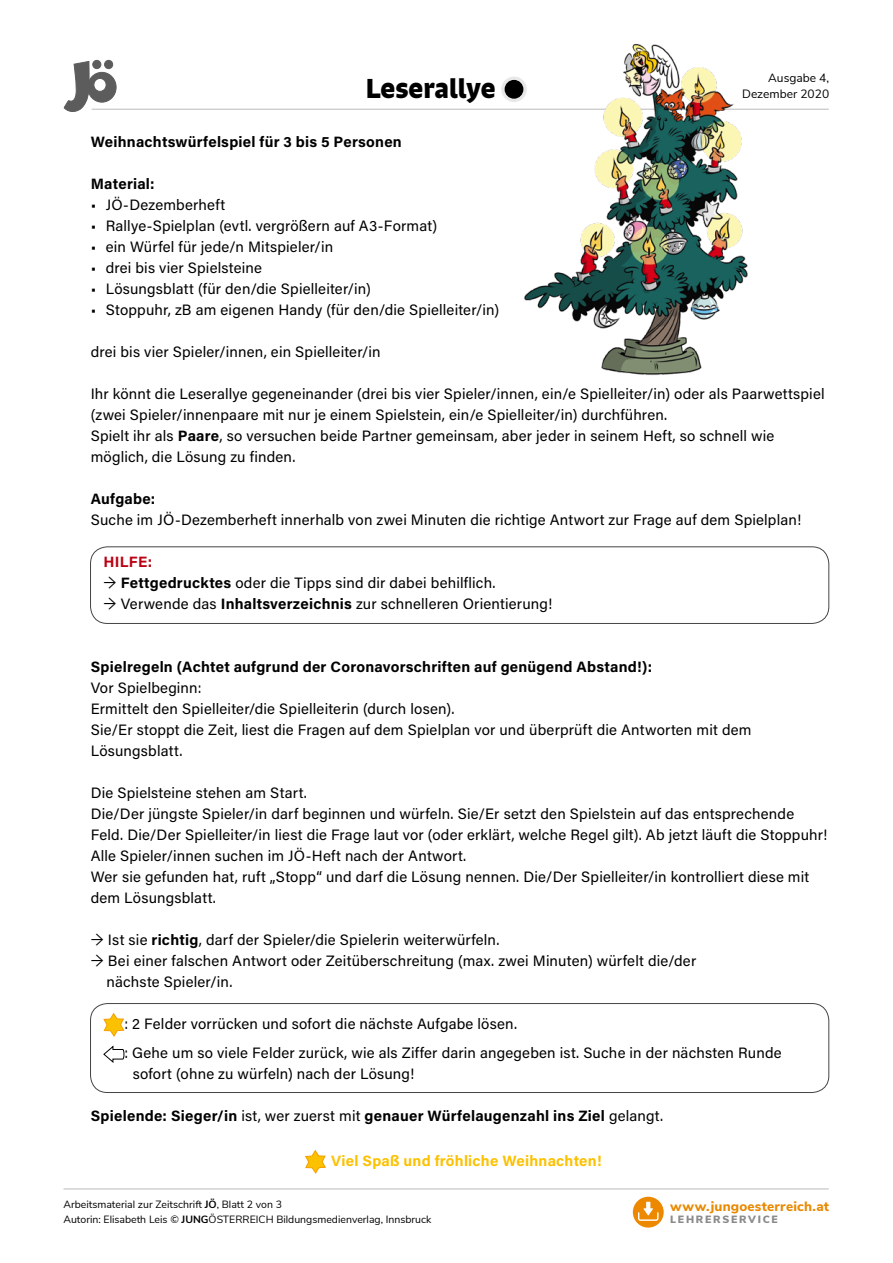
<style>
.page{position:relative;width:893px;height:1263px;background:#fff}
.page>*{position:absolute;margin:0;border:0;box-sizing:border-box;transform-origin:0 0}
.t1{font:700 26.25px "Signo";color:#000}
.t2{font:15px/21px "Acumin Pro";letter-spacing:.015em;color:#000}
.t3{font:700 15px "Acumin Pro";letter-spacing:.015em;color:#000}
.t4{font:700 15px "Acumin Pro";letter-spacing:.015em;color:#fcc100}
.t5{font:700 15px "Acumin Pro";letter-spacing:.02em;color:#bb0013}
.t6{font:800 13.5px "Nunito Sans";letter-spacing:.015em;color:#e98900}
.t7{font:12px/15.8px "Nunito Sans";color:#000;text-align:right}
.t8{font:10.5px/15px "Nunito Sans";color:#000}
.t9{font:900 10.5px "Nunito Sans";letter-spacing:.165em;color:#8b8b8b}
.s1{font-weight:700}
.s2{font-weight:400}
</style>
<div class="page">
<div style="left:633px;top:1197px;width:31px;height:30px;background:#ed8900;border-radius:50%"></div>
<svg style="left:638px;top:1202px;width:20px;height:19px"></svg>
<hr style="left:64px;top:1188px;width:764px;height:1px;background:#bababa">
<svg style="left:64px;top:60px;width:53px;height:52px"></svg>
<hr style="left:92px;top:109px;width:736px;height:1px;background:#bababa">
<div style="left:90px;top:546px;width:739px;height:78px;border:1px solid #454545;border-radius:17px"></div>
<div style="left:90px;top:1003px;width:739px;height:90px;border:1px solid #454545;border-radius:17px"></div>
<div style="left:91px;top:1001px;width:46px;height:47px;background:#fff"></div>
<svg style="left:103px;top:1013px;width:22px;height:24px"></svg>
<svg style="left:103px;top:1045px;width:22px;height:18px"></svg>
<svg style="left:305px;top:1150px;width:21px;height:24px"></svg>
<img style="left:446px;top:44px;width:383px;height:331px">
<svg style="left:501px;top:77px;width:26px;height:25px"></svg>
<div style="left:505px;top:81px;width:18px;height:17px;background:#000;border-radius:50%"></div>
<div style="left:505px;top:80px;width:18px;height:19px;border:2px solid #000;border-radius:50%"></div>
<h1 class="t1" style="left:366px;top:71px;width:131px">Leserallye</h1>
<p class="t7" style="left:742px;top:69px;width:89px">Ausgabe 4,<br>Dezember 2020</p>
<p class="t3" style="left:91px;top:131px;width:313px">Weihnachtswürfelspiel für 3 bis 5 Personen</p>
<p class="t3" style="left:91px;top:173px;width:65px">Material:</p>
<p class="t2" style="left:91px;top:194px;width:136px">• JÖ-Dezemberheft</p>
<p class="t2" style="left:91px;top:215px;width:348px">• Rallye-Spielplan (evtl. vergrößern auf A3-Format)</p>
<p class="t2" style="left:91px;top:236px;width:244px">• ein Würfel für jede/n Mitspieler/in</p>
<p class="t2" style="left:91px;top:257px;width:173px">• drei bis vier Spielsteine</p>
<p class="t2" style="left:91px;top:278px;width:282px">• Lösungsblatt (für den/die Spielleiter/in)</p>
<p class="t2" style="left:91px;top:299px;width:410px">• Stoppuhr, zB am eigenen Handy (für den/die Spielleiter/in)</p>
<p class="t2" style="left:91px;top:341px;width:292px">drei bis vier Spieler/innen, ein Spielleiter/in</p>
<p class="t2" style="left:91px;top:383px;width:735px">Ihr könnt die Leserallye gegeneinander (drei bis vier Spieler/innen, ein/e Spielleiter/in) oder als Paarwettspiel (zwei Spieler/innenpaare mit nur je einem Spielstein, ein/e Spielleiter/in) durchführen.<br>Spielt ihr als <span class="s1">Paare</span>, so versuchen beide Partner gemeinsam, aber jeder in seinem Heft, so schnell wie möglich, die Lösung zu finden.</p>
<p class="t3" style="left:91px;top:488px;width:66px">Aufgabe:</p>
<p class="t2" style="left:91px;top:509px;width:712px">Suche im JÖ-Dezemberheft innerhalb von zwei Minuten die richtige Antwort zur Frage auf dem Spielplan!</p>
<p class="t5" style="left:103px;top:551px;width:50px">HILFE:</p>
<p class="t2" style="left:103px;top:572px;width:394px">→ <span class="s1">Fettgedrucktes</span> oder die Tipps sind dir dabei behilflich.</p>
<p class="t2" style="left:103px;top:593px;width:450px">→ Verwende das <span class="s1">Inhaltsverzeichnis</span> zur schnelleren Orientierung!</p>
<p class="t3" style="left:91px;top:656px;width:563px">Spielregeln (Achtet aufgrund der Coronavorschriften auf genügend Abstand!):</p>
<p class="t2" style="left:91px;top:677px;width:662px">Vor Spielbeginn:<br>Ermittelt den Spielleiter/die Spielleiterin (durch losen).<br>Sie/Er stoppt die Zeit, liest die Fragen auf dem Spielplan vor und überprüft die Antworten mit dem Lösungsblatt.</p>
<p class="t2" style="left:91px;top:782px;width:738px">Die Spielsteine stehen am Start.<br>Die/Der jüngste Spieler/in darf beginnen und würfeln. Sie/Er setzt den Spielstein auf das entsprechende Feld. Die/Der Spielleiter/in liest die Frage laut vor (oder erklärt, welche Regel gilt). Ab jetzt läuft die Stoppuhr!<br>Alle Spieler/innen suchen im JÖ-Heft nach der Antwort.<br>Wer sie gefunden hat, ruft „Stopp“ und darf die Lösung nennen. Die/Der Spielleiter/in kontrolliert diese mit dem Lösungsblatt.</p>
<p class="t2" style="left:91px;top:929px;width:410px">→ Ist sie <span class="s1">richtig</span>, darf der Spieler/die Spielerin weiterwürfeln.</p>
<p class="t2" style="left:106px;top:950px;width:591px;text-indent:-16px">→ Bei einer falschen Antwort oder Zeitüberschreitung (max. zwei Minuten) würfelt die/der nächste Spieler/in.</p>
<p class="t2" style="left:124px;top:1009px;width:659px;line-height:28.5px">: 2 Felder vorrücken und sofort die nächste Aufgabe lösen.<br>: Gehe um so viele Felder zurück, wie als Ziffer darin angegeben ist. Suche in der nächsten Runde</p>
<p class="t2" style="left:133px;top:1062px;width:283px">sofort (ohne zu würfeln) nach der Lösung!</p>
<p class="t3" style="left:91px;top:1105px;width:574px">Spielende: Sieger/in <span class="s2">ist, wer zuerst mit</span> genauer Würfelaugenzahl ins Ziel <span class="s2">gelangt.</span></p>
<p class="t4" style="left:331px;top:1150px;width:272px">Viel Spaß und fröhliche Weihnachten!</p>
<p class="t8" style="left:63px;top:1196px;width:370px">Arbeitsmaterial zur Zeitschrift <span class="s1">JÖ</span>, Blatt 2 von 3<br>Autorin: Elisabeth Leis © <span class="s1">JUNG</span>ÖSTERREICH Bildungsmedienverlag, Innsbruck</p>
<p class="t6" style="left:670px;top:1196px;width:160px">www.jungoesterreich.at</p>
<p class="t9" style="left:670px;top:1211px;width:109px">LEHRERSERVICE</p>
</div>
